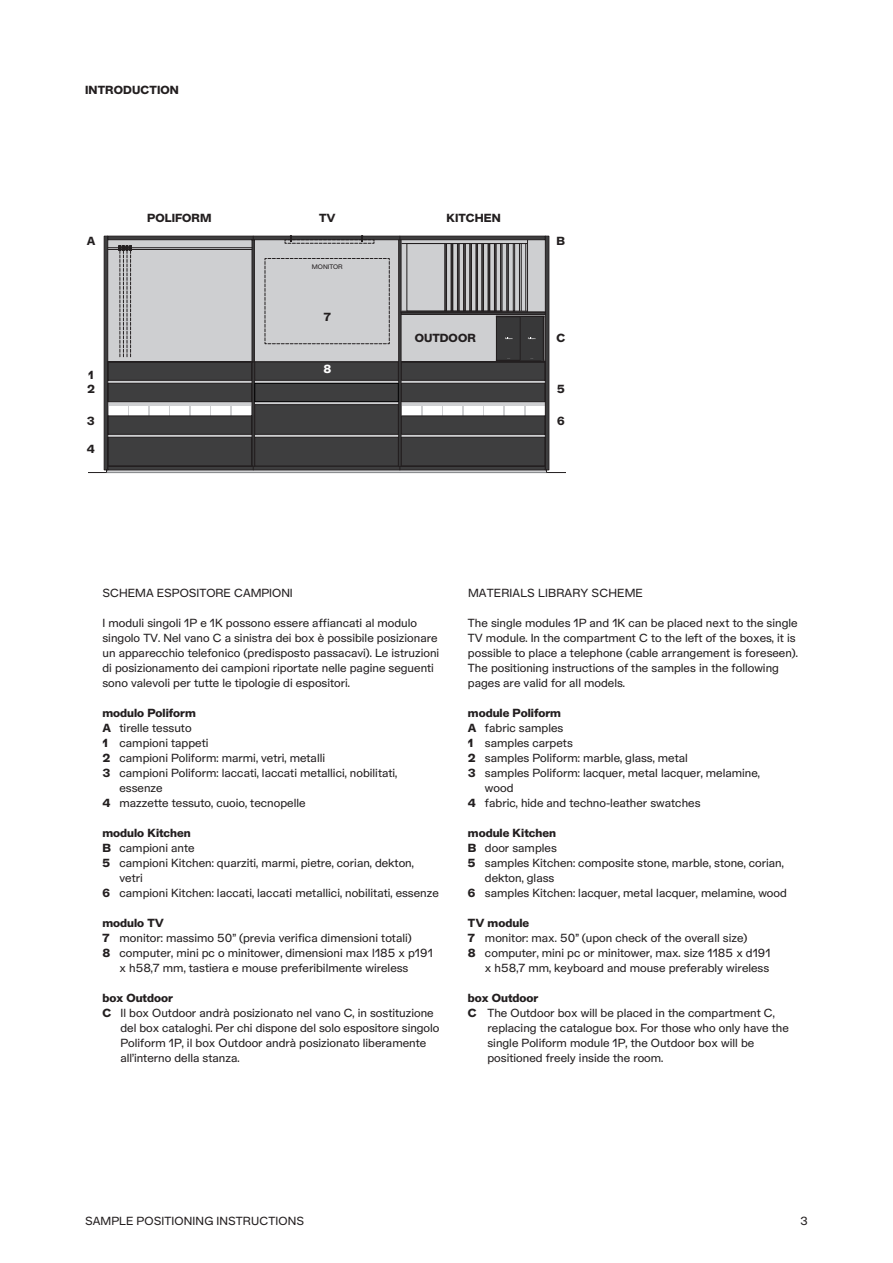
<style>
.page{position:relative;width:893px;height:1263px;background:#fff}
.page>*{position:absolute;margin:0;border:0;box-sizing:border-box;transform-origin:0 0}
.Text_Bold{font:11.25px/15px "Alpha";color:#231f20}
.Text_regular{font:11.25px/15px "Alpha";color:#231f20}
.Text_regular-2{font:700 11.25px "Alpha";color:#231f20}
.Text_Bold-2{font:700 11.25px "Alpha";color:#231f20}
.t1{font:700 11.25px "Alpha";color:#fff}
.t2{font:700 6.3px "Helvetica Neue LT Std";color:#231f20}
.t3{font:6.3px "Alpha";color:#231f20}
.s1{font-weight:700}
</style>
<div class="page">
<hr style="left:88px;top:472px;width:477px;height:1px;background:#231f20">
<svg style="left:104px;top:236px;width:445px;height:237px;background:#868687"></svg>
<hr style="left:108px;top:249px;width:144px;height:1px;background:#231f20">
<hr style="left:108px;top:247px;width:144px;height:1px;background:#231f20">
<svg style="left:119px;top:245px;width:13px;height:112px"></svg>
<svg style="left:253px;top:236px;width:148px;height:234px;background:#838485"></svg>
<hr style="left:401px;top:243px;width:126px;height:1px;background:#231f20">
<hr style="left:400px;top:312px;width:144px;height:1px;background:#231f20">
<hr style="left:519px;top:243px;width:1px;height:68px;background:#231f20">
<hr style="left:521px;top:243px;width:1px;height:68px;background:#231f20">
<div style="left:407px;top:243px;width:38px;height:68px;border:1px solid #231f20"></div>
<div style="left:446px;top:243px;width:5px;height:68px;border:1px solid #231f20"></div>
<div style="left:459px;top:243px;width:5px;height:68px;border:1px solid #231f20"></div>
<div style="left:465px;top:243px;width:5px;height:68px;border:1px solid #231f20"></div>
<div style="left:471px;top:243px;width:5px;height:68px;border:1px solid #231f20"></div>
<div style="left:477px;top:243px;width:5px;height:68px;border:1px solid #231f20"></div>
<div style="left:483px;top:243px;width:5px;height:68px;border:1px solid #231f20"></div>
<div style="left:496px;top:243px;width:5px;height:68px;border:1px solid #231f20"></div>
<div style="left:445px;top:243px;width:1px;height:68px;border:1px solid #231f20"></div>
<div style="left:451px;top:243px;width:2px;height:68px;border:1px solid #231f20"></div>
<div style="left:457px;top:243px;width:2px;height:68px;border:1px solid #231f20"></div>
<div style="left:464px;top:243px;width:1px;height:68px;border:1px solid #231f20"></div>
<div style="left:470px;top:243px;width:1px;height:68px;border:1px solid #231f20"></div>
<div style="left:476px;top:243px;width:2px;height:68px;border:1px solid #231f20"></div>
<div style="left:482px;top:243px;width:1px;height:68px;border:1px solid #231f20"></div>
<div style="left:488px;top:243px;width:2px;height:68px;border:1px solid #231f20"></div>
<div style="left:494px;top:243px;width:2px;height:68px;border:1px solid #231f20"></div>
<div style="left:507px;top:243px;width:1px;height:68px;border:1px solid #231f20"></div>
<div style="left:501px;top:243px;width:1px;height:68px;border:1px solid #231f20"></div>
<div style="left:513px;top:243px;width:2px;height:68px;border:1px solid #231f20"></div>
<hr style="left:401px;top:311px;width:126px;height:1px;background:#231f20">
<hr style="left:525px;top:243px;width:1px;height:68px;background:#231f20">
<hr style="left:527px;top:240px;width:1px;height:72px;background:#231f20">
<div style="left:496px;top:316px;width:1px;height:44px;border:1px solid #231f20"></div>
<div style="left:497px;top:317px;width:23px;height:43px;background:#383839"></div>
<div style="left:496px;top:316px;width:48px;height:1px;border:1px solid #231f20"></div>
<div style="left:496px;top:360px;width:48px;height:1px;border:1px solid #231f20"></div>
<div style="left:520px;top:317px;width:23px;height:43px;background:#383839"></div>
<hr style="left:520px;top:317px;width:1px;height:43px;background:#231f20">
<div style="left:499px;top:361px;width:42px;height:1px;border:1px solid #231f20"></div>
<div style="left:543px;top:316px;width:1px;height:44px;border:1px solid #231f20"></div>
<p class="Text_regular-2" style="left:85px;top:83px;width:95px">INTRODUCTION</p>
<p class="Text_regular-2" style="left:87px;top:234px;width:10px">A</p>
<p class="Text_regular-2" style="left:88px;top:368px;width:7px">1</p>
<p class="Text_regular-2" style="left:87px;top:382px;width:9px">2</p>
<p class="Text_regular-2" style="left:87px;top:413px;width:10px">3</p>
<p class="Text_regular-2" style="left:87px;top:441px;width:10px">4</p>
<p class="t2" style="left:162px;top:211px;width:29px">POLIFORM</p>
<p class="t2" style="left:460px;top:211px;width:24px">KITCHEN</p>
<p class="t2" style="left:323px;top:211px;width:8px">TV</p>
<p class="Text_regular-2" style="left:147px;top:211px;width:66px">POLIFORM</p>
<p class="Text_regular-2" style="left:446px;top:211px;width:56px">KITCHEN</p>
<p class="Text_regular-2" style="left:319px;top:211px;width:18px">TV</p>
<p class="t3" style="left:312px;top:262px;width:32px">MONITOR</p>
<p class="Text_regular-2" style="left:324px;top:310px;width:9px">7</p>
<p class="t1" style="left:324px;top:361px;width:9px">8</p>
<p class="Text_regular-2" style="left:415px;top:331px;width:63px">OUTDOOR</p>
<p class="Text_regular-2" style="left:557px;top:234px;width:10px">B</p>
<p class="Text_regular-2" style="left:556px;top:331px;width:10px">C</p>
<p class="Text_regular-2" style="left:557px;top:382px;width:9px">5</p>
<p class="Text_regular-2" style="left:557px;top:413px;width:9px">6</p>
<p class="Text_Bold" style="left:102px;top:585px;width:192px">SCHEMA ESPOSITORE CAMPIONI</p>
<p class="Text_Bold" style="left:102px;top:615px;width:338px">I moduli singoli 1P e 1K possono essere affiancati al modulo singolo TV. Nel vano C a sinistra dei box è possibile posizionare un apparecchio telefonico (predisposto passacavi). Le istruzioni di posizionamento dei campioni riportate nelle pagine seguenti sono valevoli per tutte le tipologie di espositori.</p>
<p class="Text_regular-2" style="left:102px;top:706px;width:95px">modulo Poliform</p>
<p class="Text_Bold" style="left:102px;top:720px;width:91px"><span class="s1">A</span> tirelle tessuto</p>
<p class="Text_Bold" style="left:102px;top:735px;width:108px"><span class="s1">1</span> campioni tappeti</p>
<p class="Text_Bold" style="left:102px;top:750px;width:224px"><span class="s1">2</span> campioni Poliform: marmi, vetri, metalli</p>
<p class="Text_Bold" style="left:120px;top:765px;width:279px;text-indent:-17px"><span class="s1">3</span> campioni Poliform: laccati, laccati metallici, nobilitati, essenze</p>
<p class="Text_Bold" style="left:102px;top:795px;width:205px"><span class="s1">4</span> mazzette tessuto, cuoio, tecnopelle</p>
<p class="Text_regular-2" style="left:102px;top:826px;width:90px">modulo Kitchen</p>
<p class="Text_Bold" style="left:102px;top:840px;width:94px"><span class="s1">B</span> campioni ante</p>
<p class="Text_Bold" style="left:120px;top:855px;width:296px;text-indent:-17px"><span class="s1">5</span> campioni Kitchen: quarziti, marmi, pietre, corian, dekton, vetri</p>
<p class="Text_Bold" style="left:102px;top:885px;width:338px"><span class="s1">6</span> campioni Kitchen: laccati, laccati metallici, nobilitati, essenze</p>
<p class="Text_regular-2" style="left:102px;top:916px;width:63px">modulo TV</p>
<p class="Text_Bold" style="left:102px;top:930px;width:311px"><span class="s1">7</span> monitor: massimo 50” (previa verifica dimensioni totali)</p>
<p class="Text_Bold" style="left:120px;top:945px;width:315px;text-indent:-17px"><span class="s1">8</span> computer, mini pc o minitower, dimensioni max l185 x p191 x h58,7 mm, tastiera e mouse preferibilmente wireless</p>
<p class="Text_regular-2" style="left:102px;top:991px;width:72px">box Outdoor</p>
<p class="Text_regular" style="left:120px;top:1005px;width:320px;text-indent:-18px"><span class="s1">C</span> Il box Outdoor andrà posizionato nel vano C, in sostituzione del box cataloghi. Per chi dispone del solo espositore singolo Poliform 1P, il box Outdoor andrà posizionato liberamente all’interno della stanza.</p>
<p class="t2" style="left:422px;top:666px;width:5px">C</p>
<p class="Text_Bold" style="left:468px;top:585px;width:177px">MATERIALS LIBRARY SCHEME</p>
<p class="Text_Bold" style="left:468px;top:615px;width:332px">The single modules 1P and 1K can be placed next to the single TV module. In the compartment C to the left of the boxes, it is possible to place a telephone (cable arrangement is foreseen).<br>The positioning instructions of the samples in the following pages are valid for all models.</p>
<p class="Text_regular-2" style="left:468px;top:706px;width:95px">module Poliform</p>
<p class="Text_Bold" style="left:468px;top:720px;width:97px"><span class="s1">A</span> fabric samples</p>
<p class="Text_Bold" style="left:468px;top:735px;width:106px"><span class="s1">1</span> samples carpets</p>
<p class="Text_Bold" style="left:468px;top:750px;width:221px"><span class="s1">2</span> samples Poliform: marble, glass, metal</p>
<p class="Text_Bold" style="left:485px;top:765px;width:276px;text-indent:-17px"><span class="s1">3</span> samples Poliform: lacquer, metal lacquer, melamine, wood</p>
<p class="Text_Bold" style="left:468px;top:795px;width:234px"><span class="s1">4</span> fabric, hide and techno-leather swatches</p>
<p class="Text_Bold-2" style="left:468px;top:826px;width:90px">module Kitchen</p>
<p class="Text_Bold" style="left:468px;top:840px;width:90px"><span class="s1">B</span> door samples</p>
<p class="Text_Bold" style="left:485px;top:855px;width:300px;text-indent:-17px"><span class="s1">5</span> samples Kitchen: composite stone, marble, stone, corian, dekton, glass</p>
<p class="Text_Bold" style="left:468px;top:885px;width:320px"><span class="s1">6</span> samples Kitchen: lacquer, metal lacquer, melamine, wood</p>
<p class="Text_Bold-2" style="left:468px;top:916px;width:63px">TV module</p>
<p class="Text_Bold" style="left:468px;top:930px;width:281px"><span class="s1">7</span> monitor: max. 50’’ (upon check of the overall size)</p>
<p class="Text_Bold" style="left:468px;top:945px;width:304px;text-align:right"><span class="s1">8</span> computer, mini pc or minitower, max. size 1185 x d191 x h58,7 mm, keyboard and mouse preferably wireless</p>
<p class="Text_regular-2" style="left:468px;top:991px;width:72px">box Outdoor</p>
<p class="Text_regular" style="left:487px;top:1005px;width:303px;text-indent:-19px"><span class="s1">C</span> The Outdoor box will be placed in the compartment C, replacing the catalogue box. For those who only have the single Poliform module 1P, the Outdoor box will be positioned freely inside the room.</p>
<p class="t2" style="left:748px;top:666px;width:5px">C</p>
<p class="t2" style="left:748px;top:773px;width:5px">6</p>
<p class="Text_Bold" style="left:85px;top:1213px;width:221px">SAMPLE POSITIONING INSTRUCTIONS</p>
<p class="Text_Bold" style="left:800px;top:1213px;width:9px">3</p>
</div>
